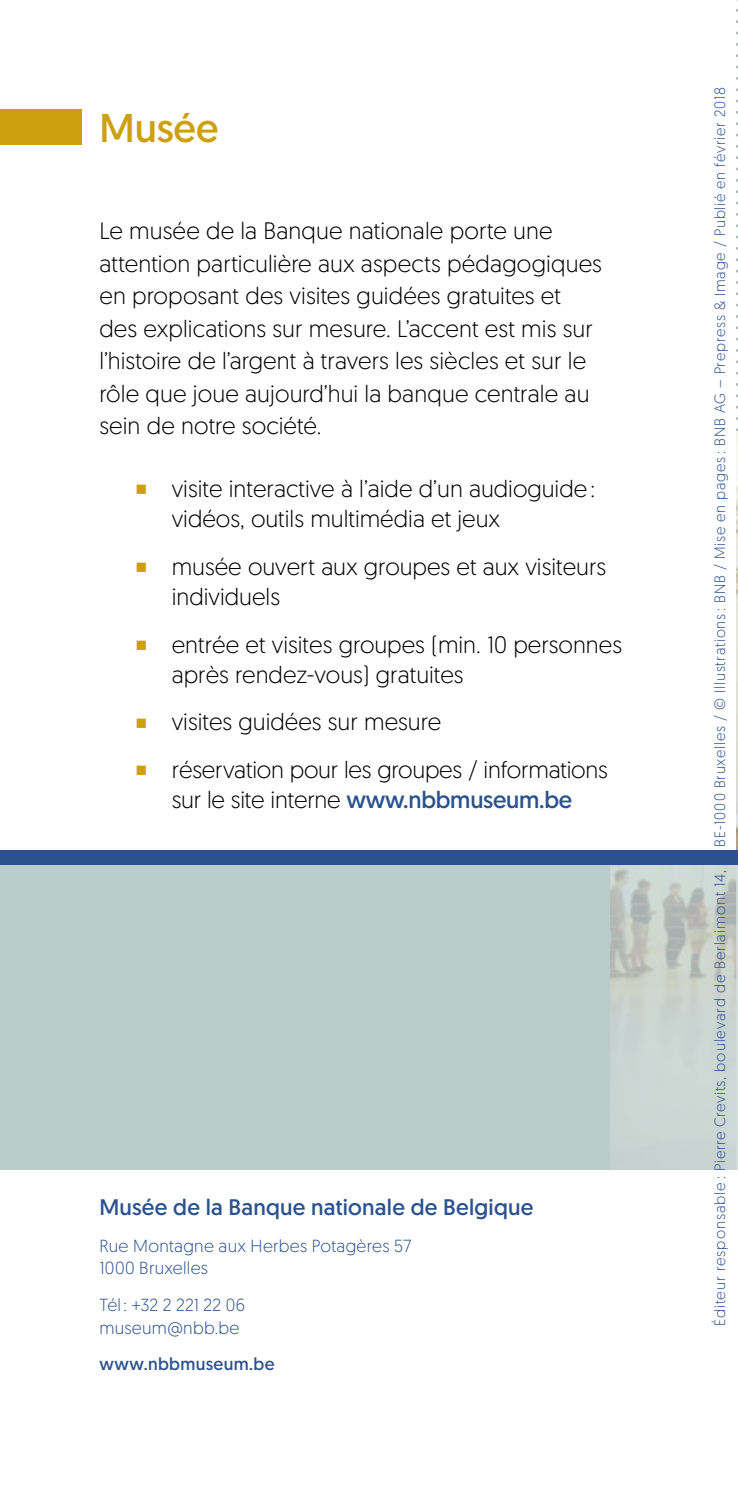
<style>
.page{position:relative;width:738px;height:1489px;background:#fff}
.page>*{position:absolute;margin:0;border:0;box-sizing:border-box;transform-origin:0 0}
.t1{font:40px "Geomanist";color:#cda010}
.t2{font:300 23.75px/32.5px "Geomanist";color:#000}
.t3{font:22.5px "Geomanist";letter-spacing:.01em;color:#2b528d}
.t4{font:300 17.5px/22.5px "Geomanist";letter-spacing:.02em;color:#2b528d}
.t5{font:17.5px "Geomanist";letter-spacing:.02em;color:#2b528d}
.t6{font:300 15px "Geomanist";letter-spacing:.06em;color:#2b528d}
.s1{color:#cda010}
.s2{font-weight:400;color:#2b528d}
</style>
<div class="page">
<div style="left:0;top:850px;width:609px;height:319px;background:#baccca"></div>
<svg style="left:609px;top:865px;width:128px;height:304px;background:#c7d0cc"></svg>
<hr style="left:609px;top:869px;width:128px;height:2px;background:#bcbcba">
<hr style="left:609px;top:880px;width:128px;height:3px;background:#bcbcba">
<hr style="left:609px;top:891px;width:128px;height:3px;background:#bcbcba">
<hr style="left:609px;top:903px;width:128px;height:2px;background:#bcbcba">
<hr style="left:609px;top:914px;width:128px;height:3px;background:#bcbcba">
<hr style="left:609px;top:925px;width:128px;height:3px;background:#bcbcba">
<hr style="left:609px;top:937px;width:128px;height:2px;background:#bcbcba">
<hr style="left:609px;top:948px;width:128px;height:3px;background:#bcbcba">
<hr style="left:609px;top:959px;width:128px;height:3px;background:#bcbcba">
<hr style="left:609px;top:971px;width:128px;height:2px;background:#bcbcba">
<hr style="left:609px;top:982px;width:128px;height:3px;background:#bcbcba">
<hr style="left:609px;top:993px;width:128px;height:3px;background:#bcbcba">
<hr style="left:609px;top:1005px;width:128px;height:2px;background:#bcbcba">
<hr style="left:609px;top:1016px;width:128px;height:3px;background:#bcbcba">
<hr style="left:609px;top:1027px;width:128px;height:3px;background:#bcbcba">
<hr style="left:609px;top:1039px;width:128px;height:2px;background:#bcbcba">
<hr style="left:609px;top:1050px;width:128px;height:3px;background:#bcbcba">
<hr style="left:609px;top:1061px;width:128px;height:3px;background:#bcbcba">
<hr style="left:609px;top:1073px;width:128px;height:2px;background:#bcbcba">
<hr style="left:609px;top:1084px;width:128px;height:3px;background:#bcbcba">
<hr style="left:609px;top:1095px;width:128px;height:3px;background:#bcbcba">
<hr style="left:609px;top:1107px;width:128px;height:2px;background:#bcbcba">
<hr style="left:609px;top:1118px;width:128px;height:3px;background:#bcbcba">
<hr style="left:609px;top:1129px;width:128px;height:3px;background:#bcbcba">
<hr style="left:609px;top:1141px;width:128px;height:2px;background:#bcbcba">
<hr style="left:609px;top:1152px;width:128px;height:3px;background:#bcbcba">
<hr style="left:609px;top:1163px;width:128px;height:3px;background:#bcbcba">
<div style="left:0;top:850px;width:737px;height:15px;background:#2b528d"></div>
<div style="left:0;top:109px;width:81px;height:36px;background:#cda010"></div>
<h1 class="t1" style="left:99px;top:102px;width:121px">Musée</h1>
<p class="t2" style="left:99px;top:214px;width:503px">Le musée de la Banque nationale porte une attention particulière aux aspects pédagogiques en proposant des visites guidées gratuites et des explications sur mesure. L’accent est mis sur l’histoire de l’argent à travers les siècles et sur le rôle que joue aujourd’hui la banque centrale au sein de notre société.</p>
<p class="t2" style="left:172px;top:473px;width:424px;line-height:30px;text-indent:-37px"><span class="s1">○</span> visite interactive à l’aide d’un audioguide: vidéos, outils multimédia et jeux</p>
<p class="t2" style="left:172px;top:550px;width:435px;line-height:30px;text-indent:-37px"><span class="s1">○</span> musée ouvert aux groupes et aux visiteurs individuels</p>
<p class="t2" style="left:172px;top:628px;width:451px;line-height:30px;text-indent:-37px"><span class="s1">○</span> entrée et visites groupes (min. 10 personnes après rendez-vous) gratuites</p>
<p class="t2" style="left:135px;top:704px;width:307px"><span class="s1">○</span> visites guidées sur mesure</p>
<p class="t2" style="left:135px;top:753px;width:474px;line-height:30px;text-align:center"><span class="s1">○</span> réservation pour les groupes / informations sur le site interne <span class="s2">www.nbbmuseum.be</span></p>
<p class="t3" style="left:99px;top:1192px;width:435px">Musée de la Banque nationale de Belgique</p>
<p class="t4" style="left:99px;top:1233px;width:313px">Rue Montagne aux Herbes Potagères 57<br>1000 Bruxelles</p>
<p class="t4" style="left:99px;top:1292px;width:147px">Tél: +32 2 221 22 06 museum@nbb.be</p>
<p class="t5" style="left:99px;top:1352px;width:177px">www.nbbmuseum.be</p>
<p class="t6" style="left:709px;top:846px;width:761px;rotate:-90deg">BE-1000 Bruxelles / © Illustrations : BNB / Mise en pages : BNB AG – Prepress &amp; Image / Publié en février 2018</p>
<p class="t6" style="left:709px;top:1325px;width:457px;rotate:-90deg">Éditeur responsable : Pierre Crevits, boulevard de Berlaimont 14,</p>
</div>
